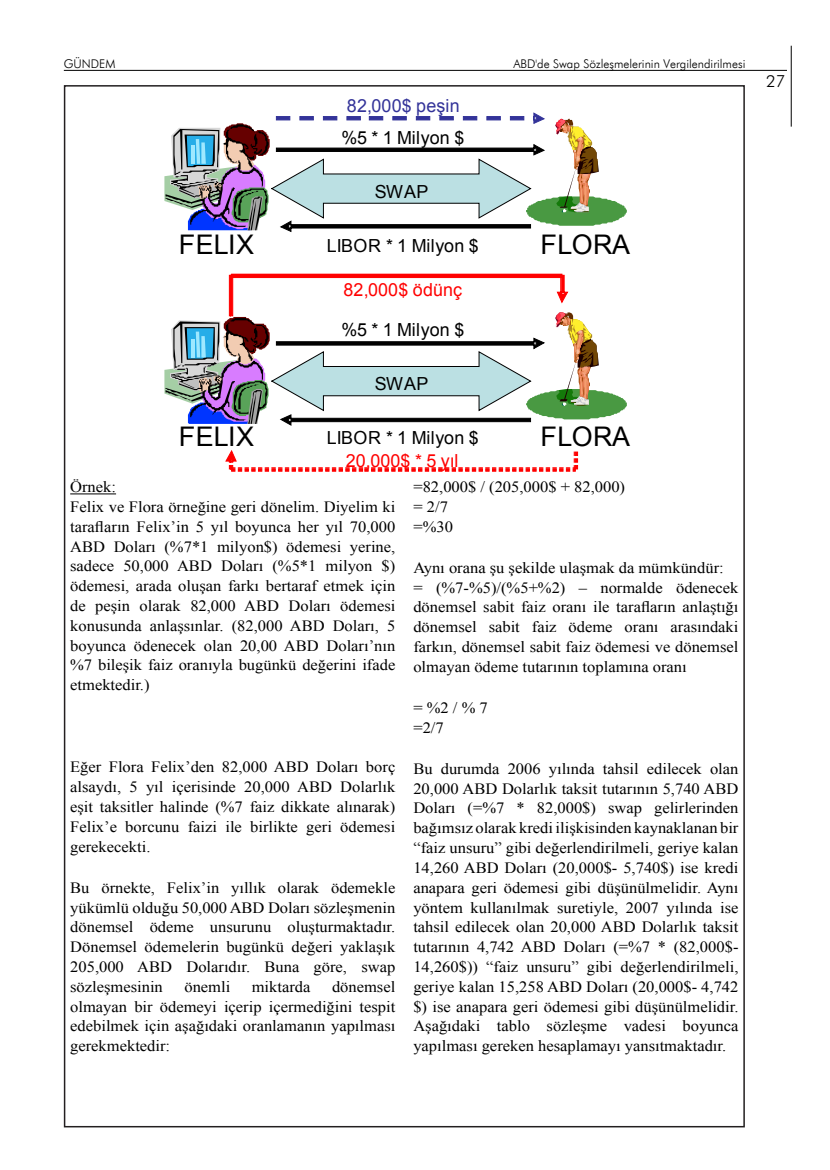
<style>
.page{position:relative;width:830px;height:1170px;background:#fff}
.page>*{position:absolute;margin:0;border:0;box-sizing:border-box;transform-origin:0 0}
.t1{font:27px "Arial";letter-spacing:.005em;color:#000}
.t2{font:18px "Arial";letter-spacing:.005em;color:#000}
.t3{font:18px "Arial";letter-spacing:.005em;color:#f00}
.t4{font:18px "Arial";letter-spacing:.005em;color:#339}
.t5{font:300 16.5px "Futura BT";color:#000}
.t6{font:15.6px/19.8px "Times New Roman";color:#000;scale:1.05 1}
.t7{font:300 12px "Futura BT";color:#000}
</style>
<div class="page">
<hr style="left:64px;top:70px;width:722px;height:1px;background:#000">
<hr style="left:790px;top:46px;width:1px;height:81px;background:#000">
<hr style="left:70px;top:493px;width:46px;height:1px;background:#000">
<svg style="left:164px;top:312px;width:462px;height:114px"></svg>
<svg style="left:164px;top:112px;width:462px;height:120px"></svg>
<div style="left:229px;top:275px;width:1px;height:41px;border:1px solid #f00"></div>
<div style="left:230px;top:275px;width:2px;height:41px;border:1px solid #f00"></div>
<div style="left:231px;top:274px;width:330px;height:1px;border:1px solid #f00"></div>
<div style="left:231px;top:275px;width:330px;height:2px;border:1px solid #f00"></div>
<svg style="left:556px;top:274px;width:12px;height:29px"></svg>
<svg style="left:225px;top:450px;width:352px;height:22px"></svg>
<p class="t7" style="left:64px;top:57px;width:53px">GÜNDEM</p>
<p class="t7" style="left:513px;top:57px;width:233px">ABD'de Swap Sözleşmelerinin Vergilendirilmesi</p>
<p class="t4" style="left:347px;top:94px;width:114px">82,000$ peşin</p>
<p class="t2" style="left:341px;top:125px;width:124px">%5 * 1 Milyon $</p>
<p class="t2" style="left:375px;top:179px;width:55px">SWAP</p>
<h1 class="t1" style="left:179px;top:227px;width:76px">FELIX</h1>
<h1 class="t1" style="left:540px;top:227px;width:91px">FLORA</h1>
<p class="t2" style="left:326px;top:233px;width:153px">LIBOR * 1 Milyon $</p>
<p class="t3" style="left:343px;top:277px;width:120px">82,000$ ödünç</p>
<p class="t2" style="left:341px;top:318px;width:124px">%5 * 1 Milyon $</p>
<p class="t2" style="left:375px;top:372px;width:55px">SWAP</p>
<h1 class="t1" style="left:179px;top:419px;width:76px">FELIX</h1>
<h1 class="t1" style="left:540px;top:419px;width:91px">FLORA</h1>
<p class="t2" style="left:326px;top:426px;width:153px">LIBOR * 1 Milyon $</p>
<p class="t3" style="left:345px;top:448px;width:114px">20,000$ * 5 yıl</p>
<p class="t6" style="left:70px;top:477px;width:311px">Örnek:<br>Felix ve Flora örneğine geri dönelim. Diyelim ki tarafların Felix’in 5 yıl boyunca her yıl 70,000<br>ABD Doları (%7*1 milyon$) ödemesi yerine, sadece 50,000 ABD Doları (%5*1 milyon $) ödemesi, arada oluşan farkı bertaraf etmek için de peşin olarak 82,000 ABD Doları ödemesi konusunda anlaşsınlar. (82,000 ABD Doları, 5 boyunca ödenecek olan 20,00 ABD Doları’nın %7 bileşik faiz oranıyla bugünkü değerini ifade etmektedir.)</p>
<p class="t6" style="left:70px;top:757px;width:311px;text-align:justify">Eğer Flora Felix’den 82,000 ABD Doları borç alsaydı, 5 yıl içerisinde 20,000 ABD Dolarlık eşit taksitler halinde (%7 faiz dikkate alınarak)<br>Felix’e borcunu faizi ile birlikte geri ödemesi gerekecekti.</p>
<p class="t6" style="left:70px;top:877px;width:311px;text-align:justify">Bu örnekte, Felix’in yıllık olarak ödemekle yükümlü olduğu 50,000 ABD Doları sözleşmenin dönemsel ödeme unsurunu oluşturmaktadır.<br>Dönemsel ödemelerin bugünkü değeri yaklaşık 205,000 ABD Dolarıdır. Buna göre, swap sözleşmesinin</p>
<p class="t6" style="left:70px;top:976px;width:311px;text-align:justify;text-indent:262px">dönemsel olmayan bir ödemeyi içerip içermediğini tespit edebilmek için aşağıdaki oranlamanın yapılması gerekmektedir:</p>
<p class="t6" style="left:184px;top:976px;width:45px">önemli</p>
<p class="t6" style="left:252px;top:976px;width:57px">miktarda</p>
<p class="t6" style="left:413px;top:476px;width:203px">=82,000$ / (205,000$ + 82,000) = 2/7<br>=%30</p>
<p class="t6" style="left:413px;top:557px;width:311px">Aynı orana şu şekilde ulaşmak da mümkündür:<br>= (%7-%5)/(%5+%2) – normalde ödenecek dönemsel sabit faiz oranı ile tarafların anlaştığı dönemsel sabit faiz ödeme oranı arasındaki farkın, dönemsel sabit faiz ödemesi ve dönemsel olmayan ödeme tutarının toplamına oranı</p>
<p class="t6" style="left:413px;top:697px;width:72px">= %2 / % 7 =2/7</p>
<p class="t6" style="left:413px;top:758px;width:311px;text-align:justify">Bu durumda 2006 yılında tahsil edilecek olan 20,000 ABD Dolarlık taksit tutarının 5,740 ABD Doları (=%7 * 82,000$) swap gelirlerinden bağımsız olarak kredi ilişkisinden kaynaklanan bir “faiz unsuru” gibi değerlendirilmeli, geriye kalan 14,260 ABD Doları (20,000$- 5,740$) ise kredi anapara geri ödemesi gibi düşünülmelidir. Aynı yöntem kullanılmak suretiyle, 2007 yılında ise tahsil edilecek olan 20,000 ABD Dolarlık taksit tutarının 4,742 ABD Doları (=%7 * (82,000$- 14,260$)) “faiz unsuru” gibi değerlendirilmeli, geriye kalan 15,258 ABD Doları (20,000$- 4,742 $) ise anapara geri ödemesi gibi düşünülmelidir.<br>Aşağıdaki tablo sözleşme vadesi boyunca yapılması gereken hesaplamayı yansıtmaktadır.</p>
<p class="t5" style="left:765px;top:71px;width:21px">27</p>
</div>
